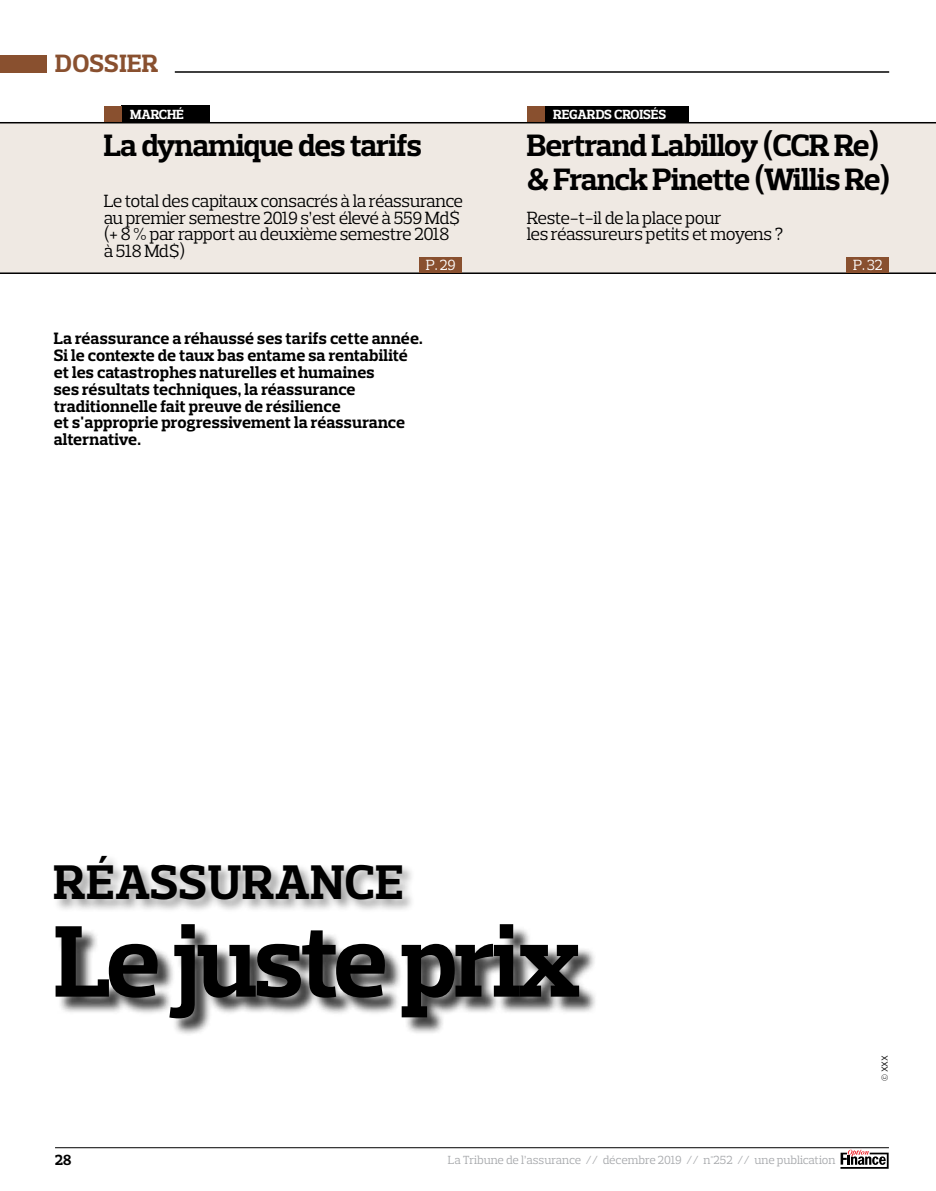
<style>
.page{position:relative;width:936px;height:1191px;background:#fff}
.page>*{position:absolute;margin:0;border:0;box-sizing:border-box;transform-origin:0 0}
.t1{font:700 103.5px "Prelo Slab";letter-spacing:-.03em;color:#000}
.t2{font:700 49.5px "Prelo Slab";letter-spacing:.015em;color:#000}
.t3{font:700 31.5px/33.6px "Prelo Slab";letter-spacing:-.02em;color:#000}
.t4{font:700 25.5px "Prelo Slab";letter-spacing:.015em;color:#89502f}
.t5{font:18px/16.8px "Prelo Slab";letter-spacing:-.03em;color:#000}
.t6{font:700 16.8px/16.8px "Prelo Slab";letter-spacing:.005em;color:#000}
.t7{font:15px "Prelo Slab";color:#fff}
.t8{font:700 15px "Prelo Slab";color:#000}
.t9{font:700 13.5px "Prelo Slab";letter-spacing:-.005em;color:#fff}
.t10{font:12px "Prelo Slab";letter-spacing:-.01em;color:#a7a9ac}
.t11{font:9px "Prelo";color:#000}
.s1{font-style:italic}
.s2{font-weight:700}
.s3{font-weight:700;font-style:italic}
</style>
<div class="page">
<hr style="left:55px;top:1147px;width:833px;height:1px;background:#000">
<div style="left:0;top:55px;width:47px;height:17px;background:#89502f"></div>
<hr style="left:175px;top:71px;width:714px;height:2px;background:#000">
<div style="left:839px;top:1149px;width:57px;height:25px;background:linear-gradient(to right,#fff,#fff)"></div>
<svg style="left:840px;top:1149px;width:48px;height:19px"></svg>
<div style="left:121px;top:106px;width:89px;height:16px;background:#000"></div>
<div style="left:104px;top:106px;width:17px;height:17px;background:#89502f"></div>
<div style="left:544px;top:106px;width:144px;height:17px;background:#000"></div>
<div style="left:527px;top:106px;width:17px;height:17px;background:#89502f"></div>
<div style="left:0;top:123px;width:935px;height:151px;background:#efe9e3"></div>
<hr style="left:0;top:122px;width:935px;height:1px;background:#000">
<hr style="left:0;top:272px;width:935px;height:2px;background:#000">
<div style="left:419px;top:257px;width:43px;height:15px;background:#89502f"></div>
<div style="left:846px;top:257px;width:43px;height:15px;background:#89502f"></div>
<div style="left:53px;top:854px;width:363px;height:59px;background:#000;opacity:.4"></div>
<div style="left:58px;top:926px;width:540px;height:110px;background:#000;opacity:.75"></div>
<h3 class="t4" style="left:55px;top:48px;width:105px">DOSSIER</h3>
<p class="t9" style="left:130px;top:106px;width:55px">MARCHÉ</p>
<p class="t9" style="left:553px;top:107px;width:115px">REGARDS CROISÉS</p>
<h3 class="t3" style="left:104px;top:129px;width:319px">La dynamique des tarifs</h3>
<h3 class="t3" style="left:526px;top:129px;width:365px">Bertrand Labilloy (CCR Re) &amp; Franck Pinette (Willis Re)</h3>
<p class="t5" style="left:104px;top:192px;width:361px">Le total des capitaux consacrés à la réassurance au premier semestre 2019 s’est élevé à 559 Md$ (+ 8 % par rapport au deuxième semestre 2018 à 518 Md$)</p>
<h3 class="t3" style="left:692px;top:145px;width:101px">Xx, <span class="s1">xx</span></h3>
<p class="t5" style="left:103px;top:191px;width:112px">Xx, <span class="s1">xx</span>, <span class="s2">xx</span>, <span class="s3">xx</span></p>
<p class="t5" style="left:527px;top:209px;width:258px">Reste-t-il de la place pour<br>les réassureurs petits et moyens ?</p>
<p class="t7" style="left:426px;top:256px;width:31px">P. 29</p>
<p class="t7" style="left:853px;top:256px;width:31px">P. 32</p>
<p class="t7" style="left:847px;top:256px;width:30px">P.00</p>
<p class="t6" style="left:54px;top:330px;width:370px">La réassurance a réhaussé ses tarifs cette année.<br>Si le contexte de taux bas entame sa rentabilité et les catastrophes naturelles et humaines<br>ses résultats techniques, la réassurance traditionnelle fait preuve de résilience<br>et s'approprie progressivement la réassurance alternative.</p>
<h2 class="t2" style="left:54px;top:852px;width:351px">RÉASSURANCE</h2>
<h1 class="t1" style="left:54px;top:898px;width:528px">Le juste prix</h1>
<p class="t8" style="left:55px;top:1150px;width:18px">28</p>
<p class="t10" style="left:448px;top:1153px;width:389px">La Tribune de l’assurance // décembre 2019 // n°252 // une publication</p>
<p class="t11" style="left:879px;top:1080px;width:27px;rotate:-90deg">© XXX</p>
</div>
